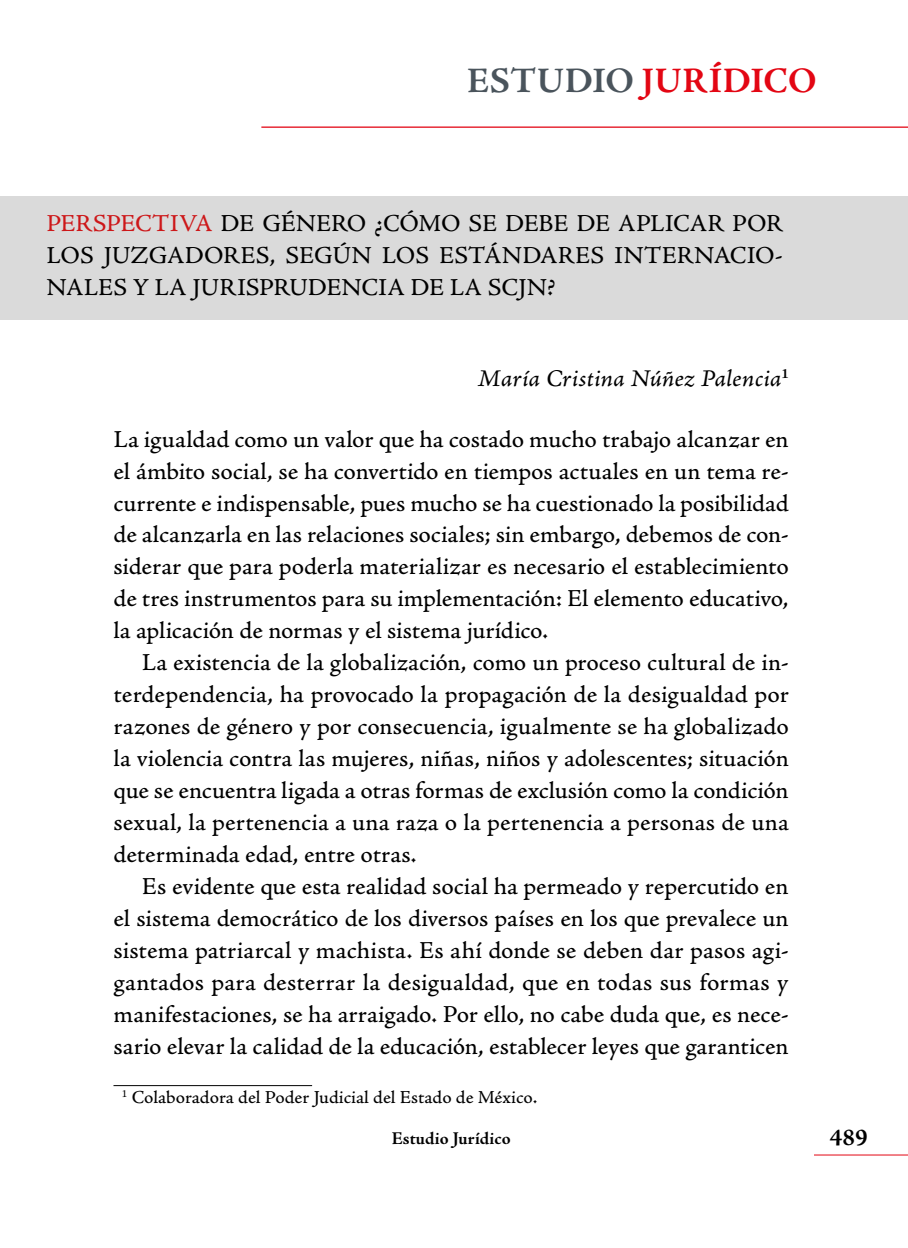
<style>
.page{position:relative;width:908px;height:1248px;background:#fff}
.page>*{position:absolute;margin:0;border:0;box-sizing:border-box;transform-origin:0 0}
.t1{font:700 36px "Adobe Jenson Pro";letter-spacing:.015em;color:#e30613}
.t2{font:24px/32px "Adobe Jenson Pro Capt";color:#000;text-align:justify}
.t3{font:24px "Adobe Jenson Pro It Capt";color:#000}
.t4{font:700 24px "Adobe Jenson Pro";color:#000}
.t5{font:18px "Adobe Jenson Pro Capt";color:#000}
.t6{font:700 18px "Adobe Jenson Pro";letter-spacing:.005em;color:#000}
.s1{color:#4a545c}
.s2{color:#cd1719}
</style>
<div class="page">
<hr style="left:813px;top:1154px;width:94px;height:1px;background:#e30613">
<hr style="left:261px;top:126px;width:646px;height:2px;background:#e30613">
<div style="left:0;top:196px;width:907px;height:124px;background:#dadada"></div>
<hr style="left:113px;top:1084px;width:199px;height:1px;background:#000">
<h1 class="t1" style="left:467px;top:60px;width:351px"><span class="s1">ESTUDIO</span> JURÍDICO</h1>
<p class="t2" style="left:46px;top:208px;width:737px"><span class="s2">PERSPECTIVA</span> DE GÉNERO ¿CÓMO SE DEBE DE APLICAR POR LOS JUZGADORES, SEGÚN LOS ESTÁNDARES INTERNACIO-NALES Y LA JURISPRUDENCIA DE LA SCJN?</p>
<p class="t3" style="left:478px;top:364px;width:312px">María Cristina Núñez Palencia<sup>1</sup></p>
<p class="t2" style="left:113px;top:424px;width:676px">La igualdad como un valor que ha costado mucho trabajo alcanzar en el ámbito social, se ha convertido en tiempos actuales en un tema re&shy;currente e indispensable, pues mucho se ha cuestionado la posibilidad de alcanzarla en las relaciones sociales; sin embargo, debemos de con&shy;siderar que para poderla materializar es necesario el establecimiento de tres instrumentos para su implementación: El elemento educativo, la aplicación de normas y el sistema jurídico.</p>
<p class="t2" style="left:113px;top:647px;width:676px;text-indent:28px">La existencia de la globalización, como un proceso cultural de in&shy;terdependencia, ha provocado la propagación de la desigualdad por razones de género y por consecuencia, igualmente se ha globalizado la violencia contra las mujeres, niñas, niños y adolescentes; situación que se encuentra ligada a otras formas de exclusión como la condición sexual, la pertenencia a una raza o la pertenencia a personas de una determinada edad, entre otras.</p>
<p class="t2" style="left:113px;top:870px;width:676px;text-indent:28px">Es evidente que esta realidad social ha permeado y repercutido en el sistema democrático de los diversos países en los que prevalece un sistema patriarcal y machista. Es ahí donde se deben dar pasos agi&shy;gantados para desterrar la desigualdad, que en todas sus formas y manifestaciones, se ha arraigado. Por ello, no cabe duda que, es nece&shy;sario elevar la calidad de la educación, establecer leyes que garanticen</p>
<p class="t5" style="left:122px;top:1086px;width:416px"><sup>1</sup> Colaboradora del Poder Judicial del Estado de México.</p>
<p class="t6" style="left:391px;top:1128px;width:120px">Estudio Jurídico</p>
<p class="t4" style="left:829px;top:1123px;width:39px">489</p>
</div>
